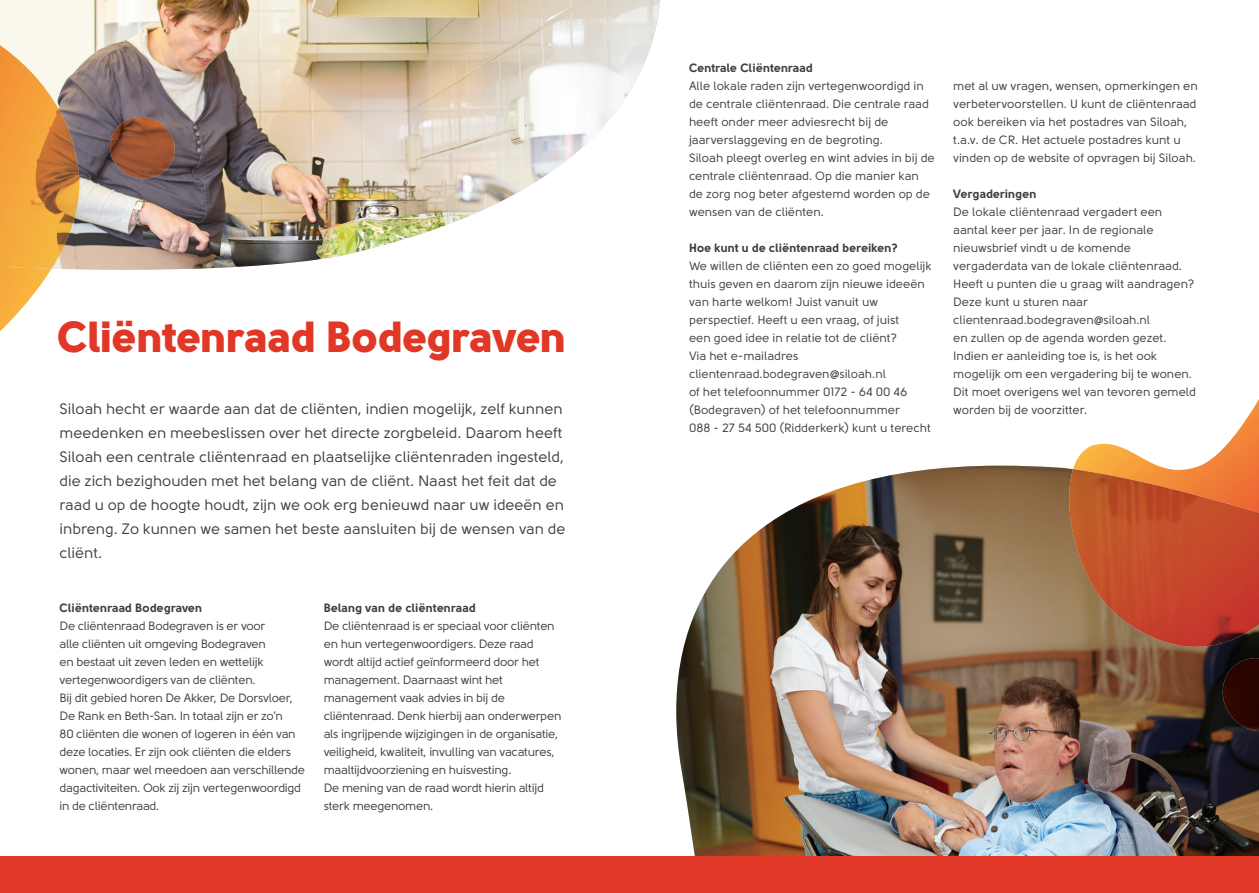
<style>
.page{position:relative;width:1259px;height:893px;background:#fff}
.page>*{position:absolute;margin:0;border:0;box-sizing:border-box;transform-origin:0 0}
.t1{font:43.5px "Solomon Sans Black";letter-spacing:-.01em;color:#e13726}
.t2{font:15px/24px "Solomon Sans Normal";color:#3e3e3f}
.t3{font:12px/18px "Solomon Sans Normal";color:#3e3e3f}
.t4{font:12px/18px "Solomon Sans Normal";letter-spacing:-.02em;color:#3e3e3f}
.t5{font:12px "Solomon Sans Bold";color:#3e3e3f}
</style>
<div class="page">
<img style="left:676px;top:466px;width:583px;height:390px">
<img style="left:1073px;top:399px;width:186px;height:88px">
<img style="left:1069px;top:469px;width:95px;height:89px">
<img style="left:1164px;top:487px;width:95px;height:160px">
<img style="left:1080px;top:558px;width:84px;height:84px">
<img style="left:1222px;top:658px;width:37px;height:73px">
<div style="left:0;top:856px;width:1259px;height:37px;background:#e13726"></div>
<img style="left:0;top:0;width:660px;height:270px">
<img style="left:0;top:269px;width:52px;height:62px">
<img style="left:0;top:45px;width:80px;height:224px">
<img style="left:110px;top:117px;width:65px;height:61px">
<p class="t5" style="left:689px;top:61px;width:125px">Centrale Cliëntenraad</p>
<p class="t3" style="left:689px;top:77px;width:247px">Alle lokale raden zijn vertegenwoordigd in de centrale cliëntenraad. Die centrale raad heeft onder meer adviesrecht bij de jaarverslaggeving en de begroting.<br>Siloah pleegt overleg en wint advies in bij de centrale cliëntenraad. Op die manier kan de zorg nog beter afgestemd worden op de wensen van de cliënten.</p>
<p class="t5" style="left:689px;top:241px;width:210px">Hoe kunt u de cliëntenraad bereiken?</p>
<p class="t3" style="left:689px;top:257px;width:244px">We willen de cliënten een zo goed mogelijk thuis geven en daarom zijn nieuwe ideeën van harte welkom! Juist vanuit uw perspectief. Heeft u een vraag, of juist<br>een goed idee in relatie tot de cliënt?<br>Via het e-mailadres clientenraad.bodegraven@siloah.nl<br>of het telefoonnummer 0172 - 64 00 46 (Bodegraven) of het telefoonnummer<br>088 - 27 54 500 (Ridderkerk) kunt u terecht</p>
<p class="t3" style="left:953px;top:77px;width:246px">met al uw vragen, wensen, opmerkingen en verbetervoorstellen. U kunt de cliëntenraad ook bereiken via het postadres van Siloah, t.a.v. de CR. Het actuele postadres kunt u vinden op de website of opvragen bij Siloah.</p>
<p class="t5" style="left:953px;top:187px;width:85px">Vergaderingen</p>
<p class="t3" style="left:953px;top:203px;width:244px">De lokale cliëntenraad vergadert een aantal keer per jaar. In de regionale nieuwsbrief vindt u de komende vergaderdata van de lokale cliëntenraad.<br>Heeft u punten die u graag wilt aandragen?<br>Deze kunt u sturen naar clientenraad.bodegraven@siloah.nl<br>en zullen op de agenda worden gezet.<br>Indien er aanleiding toe is, is het ook mogelijk om een vergadering bij te wonen.<br>Dit moet overigens wel van tevoren gemeld</p>
<h1 class="t1" style="left:58px;top:312px;width:510px">Cliëntenraad Bodegraven</h1>
<p class="t2" style="left:60px;top:397px;width:504px">Siloah hecht er waarde aan dat de cliënten, indien mogelijk, zelf kunnen</p>
<p class="t3" style="left:953px;top:401px;width:136px">worden bij de voorzitter.</p>
<p class="t2" style="left:60px;top:421px;width:507px">meedenken en meebeslissen over het directe zorgbeleid. Daarom heeft Siloah een centrale cliëntenraad en plaatselijke cliëntenraden ingesteld, die zich bezighouden met het belang van de cliënt. Naast het feit dat de raad u op de hoogte houdt, zijn we ook erg benieuwd naar uw ideeën en inbreng. Zo kunnen we samen het beste aansluiten bij de wensen van de cliënt.</p>
<p class="t5" style="left:60px;top:601px;width:144px">Cliëntenraad Bodegraven</p>
<p class="t4" style="left:60px;top:617px;width:247px">De cliëntenraad Bodegraven is er voor<br>alle cliënten uit omgeving Bodegraven<br>en bestaat uit zeven leden en wettelijk vertegenwoordigers van de cliënten.<br>Bij dit gebied horen De Akker, De Dorsvloer, De Rank en Beth-San. In totaal zijn er zo’n<br>80 cliënten die wonen of logeren in één van deze locaties. Er zijn ook cliënten die elders wonen, maar wel meedoen aan verschillende dagactiviteiten. Ook zij zijn vertegenwoordigd in de cliëntenraad.</p>
<p class="t5" style="left:324px;top:601px;width:154px">Belang van de cliëntenraad</p>
<p class="t4" style="left:324px;top:617px;width:239px">De cliëntenraad is er speciaal voor cliënten en hun vertegenwoordigers. Deze raad wordt altijd actief geïnformeerd door het management. Daarnaast wint het management vaak advies in bij de cliëntenraad. Denk hierbij aan onderwerpen als ingrijpende wijzigingen in de organisatie, veiligheid, kwaliteit, invulling van vacatures, maaltijdvoorziening en huisvesting.<br>De mening van de raad wordt hierin altijd sterk meegenomen.</p>
</div>
